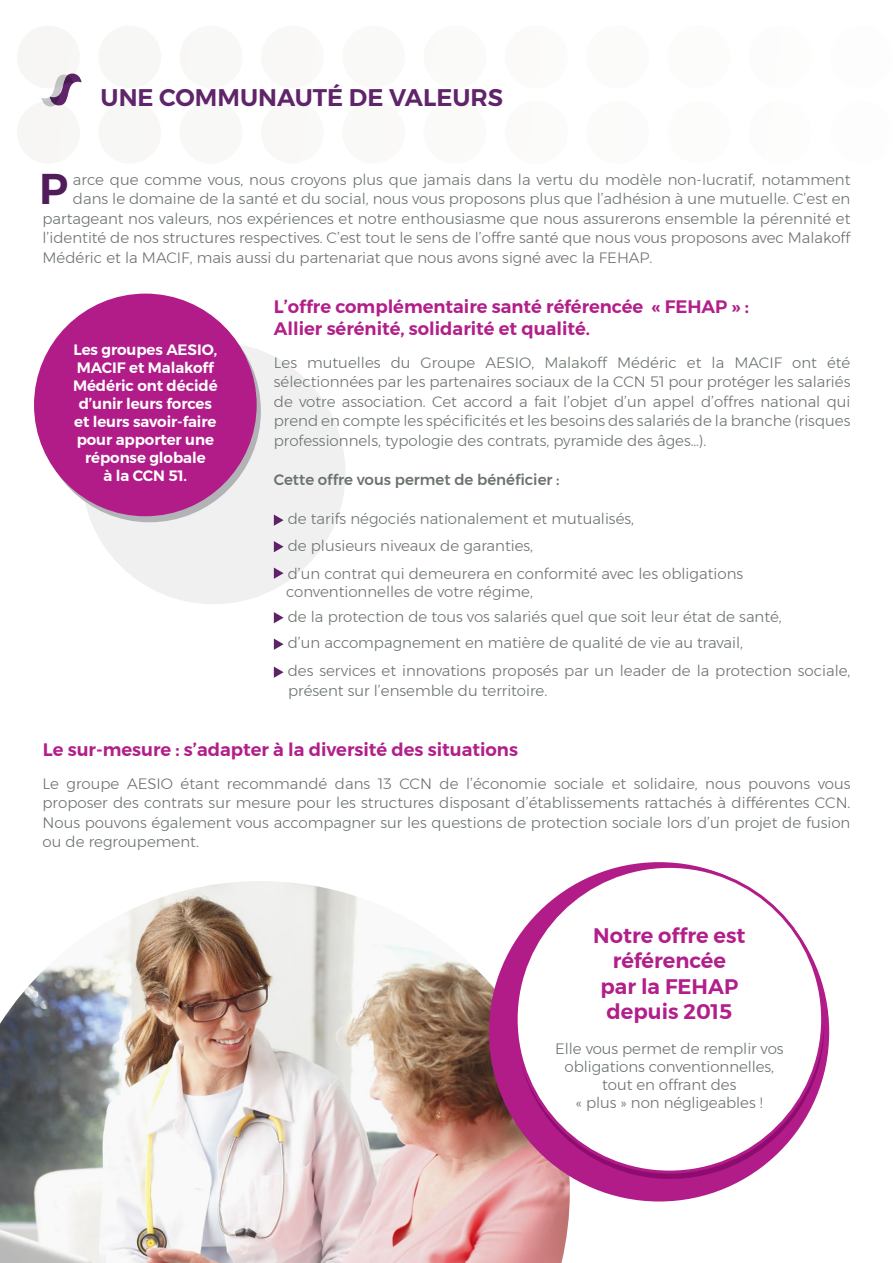
<style>
.page{position:relative;width:893px;height:1263px;background:#fff}
.page>*{position:absolute;margin:0;border:0;box-sizing:border-box;transform-origin:0 0}
.t1{font:600 42.9px "Montserrat";color:#501d5a}
.t2{font:600 24px "Montserrat";color:#5f2469}
.t3{font:600 21px/25.2px "Montserrat";color:#b21f8a}
.t4{font:600 18px "Montserrat";color:#b21f8a}
.t5{font:300 15px/19.5px "Montserrat";color:#6b736b;text-align:justify}
.t6{font:600 15px/18px "Montserrat";letter-spacing:-.005em;color:#fff;text-align:center}
.t7{font:500 15px "Montserrat";color:#6b736b}
</style>
<div class="page">
<div style="left:82px;top:342px;width:263px;height:262px;background:#f0f0f1;border-radius:50%"></div>
<div style="left:38px;top:300px;width:223px;height:222px;background:#b2b3b7;border-radius:50%"></div>
<div style="left:17px;top:26px;width:63px;height:62px;background:#f7f6f4;border-radius:50%"></div>
<div style="left:17px;top:101px;width:63px;height:63px;background:#f7f6f4;border-radius:50%"></div>
<div style="left:342px;top:26px;width:63px;height:62px;background:#f9f9f8;border-radius:50%"></div>
<div style="left:342px;top:101px;width:63px;height:63px;background:#f9f9f8;border-radius:50%"></div>
<div style="left:98px;top:26px;width:63px;height:62px;background:#f7f7f5;border-radius:50%"></div>
<div style="left:98px;top:101px;width:63px;height:63px;background:#f7f7f5;border-radius:50%"></div>
<div style="left:424px;top:26px;width:62px;height:62px;background:#fafaf8;border-radius:50%"></div>
<div style="left:424px;top:101px;width:62px;height:63px;background:#fafaf9;border-radius:50%"></div>
<div style="left:180px;top:26px;width:62px;height:62px;background:#f8f8f6;border-radius:50%"></div>
<div style="left:180px;top:101px;width:62px;height:63px;background:#f8f8f6;border-radius:50%"></div>
<div style="left:505px;top:26px;width:63px;height:62px;background:#fbfaf9;border-radius:50%"></div>
<div style="left:505px;top:101px;width:63px;height:63px;background:#fbfbfa;border-radius:50%"></div>
<div style="left:667px;top:26px;width:63px;height:62px;background:#fcfcfb;border-radius:50%"></div>
<div style="left:667px;top:101px;width:63px;height:63px;background:#fcfcfb;border-radius:50%"></div>
<div style="left:261px;top:26px;width:63px;height:62px;background:#f9f8f7;border-radius:50%"></div>
<div style="left:261px;top:101px;width:63px;height:63px;background:#f9f8f7;border-radius:50%"></div>
<div style="left:586px;top:26px;width:63px;height:62px;background:#fbfbfa;border-radius:50%"></div>
<div style="left:586px;top:101px;width:63px;height:63px;background:#fbfbfa;border-radius:50%"></div>
<svg style="left:41px;top:74px;width:41px;height:32px"></svg>
<div style="left:34px;top:294px;width:223px;height:222px;background:#b11c89;border-radius:50%"></div>
<svg style="left:274px;top:514px;width:10px;height:12px"></svg>
<svg style="left:274px;top:541px;width:10px;height:11px"></svg>
<svg style="left:274px;top:567px;width:10px;height:12px"></svg>
<svg style="left:274px;top:612px;width:10px;height:11px"></svg>
<svg style="left:274px;top:638px;width:10px;height:12px"></svg>
<svg style="left:274px;top:666px;width:10px;height:12px"></svg>
<img style="left:0;top:881px;width:570px;height:382px">
<div style="left:489px;top:862px;width:340px;height:339px;background:#b11c89;border-radius:50%"></div>
<svg style="left:516px;top:873px;width:308px;height:306px;fill:#8f0c70"></svg>
<div style="left:516px;top:866px;width:307px;height:306px;background:#fff;border-radius:50%"></div>
<p class="t2" style="left:101px;top:79px;width:404px">UNE COMMUNAUTÉ DE VALEURS</p>
<p class="t1" style="left:39px;top:155px;width:31px">P</p>
<p class="t5" style="left:73px;top:169px;width:779px">arce que comme vous, nous croyons plus que jamais dans la vertu du modèle non-lucratif, notamment</p>
<p class="t5" style="left:73px;top:189px;width:779px">dans le domaine de la santé et du social, nous vous proposons plus que l’adhésion à une mutuelle. C’est en</p>
<p class="t5" style="left:43px;top:208px;width:809px">partageant nos valeurs, nos expériences et notre enthousiasme que nous assurerons ensemble la pérennité et</p>
<p class="t5" style="left:43px;top:228px;width:809px">l’identité de nos structures respectives. C’est tout le sens de l’offre santé que nous vous proposons avec Malakoff</p>
<p class="t5" style="left:43px;top:247px;width:611px">Médéric et la MACIF, mais aussi du partenariat que nous avons signé avec la FEHAP.</p>
<p class="t4" style="left:274px;top:292px;width:477px">L’offre complémentaire santé référencée « FEHAP » :</p>
<p class="t4" style="left:274px;top:314px;width:318px">Allier sérénité, solidarité et qualité.</p>
<p class="t6" style="left:73px;top:341px;width:146px">Les groupes AESIO,<br>MACIF et Malakoff<br>Médéric ont décidé d’unir leurs forces et leurs savoir-faire pour apporter une réponse globale<br>à la CCN 51.</p>
<p class="t5" style="left:274px;top:352px;width:578px">Les mutuelles du Groupe AESIO, Malakoff Médéric et la MACIF ont été sélectionnées par les partenaires sociaux de la CCN 51 pour protéger les salariés de votre association. Cet accord a fait l’objet d’un appel d’offres national qui prend en compte les spécificités et les besoins des salariés de la branche (risques professionnels, typologie des contrats, pyramide des âges…).</p>
<p class="t7" style="left:274px;top:468px;width:287px">Cette offre vous permet de bénéficier :</p>
<p class="t5" style="left:288px;top:509px;width:348px">de tarifs négociés nationalement et mutualisés,</p>
<p class="t5" style="left:288px;top:535px;width:247px">de plusieurs niveaux de garanties,</p>
<p class="t5" style="left:286px;top:564px;width:458px;line-height:18px">d’un contrat qui demeurera en conformité avec les obligations conventionnelles de votre régime,</p>
<p class="t5" style="left:288px;top:606px;width:496px">de la protection de tous vos salariés quel que soit leur état de santé,</p>
<p class="t5" style="left:288px;top:633px;width:457px">d’un accompagnement en matière de qualité de vie au travail,</p>
<p class="t5" style="left:288px;top:661px;width:564px">des services et innovations proposés par un leader de la protection sociale, présent sur l’ensemble du territoire.</p>
<p class="t4" style="left:43px;top:735px;width:477px">Le sur-mesure : s’adapter à la diversité des situations</p>
<p class="t5" style="left:43px;top:773px;width:809px">Le groupe AESIO étant recommandé dans 13 CCN de l’économie sociale et solidaire, nous pouvons vous proposer des contrats sur mesure pour les structures disposant d’établissements rattachés à différentes CCN.<br>Nous pouvons également vous accompagner sur les questions de protection sociale lors d’un projet de fusion ou de regroupement.</p>
<p class="t3" style="left:593px;top:923px;width:154px">Notre offre est</p>
<p class="t3" style="left:613px;top:948px;width:115px">référencée</p>
<p class="t3" style="left:600px;top:973px;width:139px">par la FEHAP depuis 2015</p>
<p class="t5" style="left:555px;top:1039px;width:230px;line-height:18px;text-align:center">Elle vous permet de remplir vos obligations conventionnelles, tout en offrant des</p>
<p class="t5" style="left:576px;top:1092px;width:188px">« plus » non négligeables !</p>
</div>
